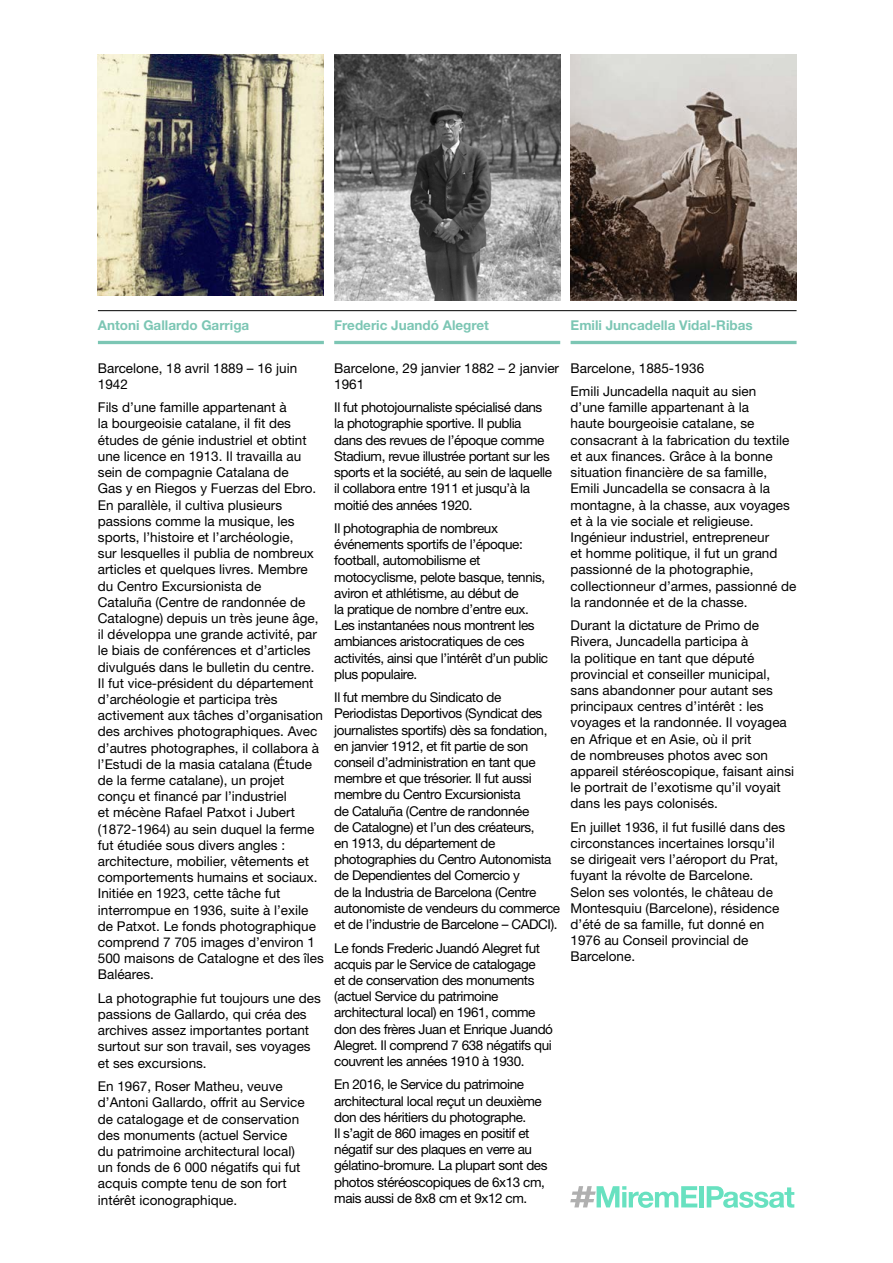
<style>
.page{position:relative;width:893px;height:1263px;background:#fff}
.page>*{position:absolute;margin:0;border:0;box-sizing:border-box;transform-origin:0 0}
.t1{font:13.5px/16.2px "Helvetica Neue LT Std";color:#000}
.t2{font:13.5px/16.2px "Helvetica Neue LT Std";letter-spacing:-.03em;color:#000}
.t3{font:700 13.5px "Helvetica Neue LT Std";color:#7cc6b4}
</style>
<div class="page">
<hr style="left:98px;top:341px;width:226px;height:3px;background:#7cc6b4">
<hr style="left:334px;top:341px;width:226px;height:3px;background:#7cc6b4">
<hr style="left:571px;top:341px;width:226px;height:3px;background:#7cc6b4">
<img style="left:98px;top:54px;width:226px;height:242px">
<img style="left:334px;top:54px;width:226px;height:246px">
<img style="left:571px;top:54px;width:226px;height:246px">
<svg style="left:570px;top:1186px;width:127px;height:22px"></svg>
<hr style="left:700px;top:1186px;width:4px;height:21px;background:#68e1c0">
<svg style="left:707px;top:1186px;width:87px;height:22px"></svg>
<hr style="left:98px;top:310px;width:699px;height:1px;background:#000">
<p class="t3" style="left:98px;top:317px;width:153px">Antoni Gallardo Garriga</p>
<p class="t1" style="left:98px;top:359px;width:201px">Barcelone, 18 avril 1889 – 16 juin<br>1942</p>
<p class="t1" style="left:98px;top:399px;width:227px">Fils d’une famille appartenant à<br>la bourgeoisie catalane, il fit des études de génie industriel et obtint une licence en 1913. Il travailla au sein de compagnie Catalana de<br>Gas y en Riegos y Fuerzas del Ebro.<br>En parallèle, il cultiva plusieurs passions comme la musique, les sports, l’histoire et l’archéologie,<br>sur lesquelles il publia de nombreux articles et quelques livres. Membre du Centro Excursionista de<br>Cataluña (Centre de randonnée de Catalogne) depuis un très jeune âge, il développa une grande activité, par le biais de conférences et d’articles divulgués dans le bulletin du centre.<br>Il fut vice-président du département d’archéologie et participa très activement aux tâches d’organisation des archives photographiques. Avec d’autres photographes, il collabora à l’Estudi de la masia catalana (Étude de la ferme catalane), un projet conçu et financé par l’industriel<br>et mécène Rafael Patxot i Jubert (1872-1964) au sein duquel la ferme fut étudiée sous divers angles : architecture, mobilier, vêtements et comportements humains et sociaux.<br>Initiée en 1923, cette tâche fut interrompue en 1936, suite à l’exile de Patxot. Le fonds photographique comprend 7 705 images d’environ 1<br>500 maisons de Catalogne et des îles Baléares.</p>
<p class="t1" style="left:98px;top:990px;width:225px">La photographie fut toujours une des passions de Gallardo, qui créa des archives assez importantes portant surtout sur son travail, ses voyages et ses excursions.</p>
<p class="t1" style="left:98px;top:1078px;width:208px">En 1967, Roser Matheu, veuve d’Antoni Gallardo, offrit au Service de catalogage et de conservation des monuments (actuel Service du patrimoine architectural local) un fonds de 6 000 négatifs qui fut acquis compte tenu de son fort intérêt iconographique.</p>
<p class="t3" style="left:334px;top:317px;width:156px">Frederic Juandó Alegret</p>
<p class="t1" style="left:334px;top:359px;width:226px">Barcelone, 29 janvier 1882 – 2 janvier<br>1961</p>
<p class="t2" style="left:334px;top:399px;width:219px">Il fut photojournaliste spécialisé dans la photographie sportive. Il publia dans des revues de l’époque comme Stadium, revue illustrée portant sur les sports et la société, au sein de laquelle il collabora entre 1911 et jusqu’à la moitié des années 1920.</p>
<p class="t2" style="left:334px;top:520px;width:215px">Il photographia de nombreux événements sportifs de l’époque: football, automobilisme et motocyclisme, pelote basque, tennis, aviron et athlétisme, au début de<br>la pratique de nombre d’entre eux.<br>Les instantanées nous montrent les ambiances aristocratiques de ces activités, ainsi que l’intérêt d’un public plus populaire.</p>
<p class="t2" style="left:334px;top:689px;width:227px">Il fut membre du Sindicato de Periodistas Deportivos (Syndicat des journalistes sportifs) dès sa fondation, en janvier 1912, et fit partie de son conseil d’administration en tant que membre et que trésorier. Il fut aussi membre du Centro Excursionista<br>de Cataluña (Centre de randonnée<br>de Catalogne) et l’un des créateurs,<br>en 1913, du département de photographies du Centro Autonomista de Dependientes del Comercio y<br>de la Industria de Barcelona (Centre autonomiste de vendeurs du commerce et de l’industrie de Barcelone – CADCI).</p>
<p class="t2" style="left:334px;top:939px;width:220px">Le fonds Frederic Juandó Alegret fut acquis par le Service de catalogage<br>et de conservation des monuments (actuel Service du patrimoine architectural local) en 1961, comme don des frères Juan et Enrique Juandó Alegret. Il comprend 7 638 négatifs qui couvrent les années 1910 à 1930.</p>
<p class="t2" style="left:334px;top:1076px;width:215px">En 2016, le Service du patrimoine architectural local reçut un deuxième don des héritiers du photographe.<br>Il s’agit de 860 images en positif et négatif sur des plaques en verre au gélatino-bromure. La plupart sont des photos stéréoscopiques de 6x13 cm, mais aussi de 8x8 cm et 9x12 cm.</p>
<p class="t3" style="left:571px;top:317px;width:184px">Emili Juncadella Vidal-Ribas</p>
<p class="t1" style="left:571px;top:356px;width:187px;line-height:23.4px">Barcelone, 1885-1936<br>Emili Juncadella naquit au sien</p>
<p class="t1" style="left:571px;top:399px;width:227px">d’une famille appartenant à la<br>haute bourgeoisie catalane, se consacrant à la fabrication du textile et aux finances. Grâce à la bonne situation financière de sa famille, Emili Juncadella se consacra à la montagne, à la chasse, aux voyages et à la vie sociale et religieuse.<br>Ingénieur industriel, entrepreneur<br>et homme politique, il fut un grand passionné de la photographie, collectionneur d’armes, passionné de la randonnée et de la chasse.</p>
<p class="t1" style="left:571px;top:617px;width:225px">Durant la dictature de Primo de Rivera, Juncadella participa à<br>la politique en tant que député provincial et conseiller municipal, sans abandonner pour autant ses principaux centres d’intérêt : les voyages et la randonnée. Il voyagea en Afrique et en Asie, où il prit<br>de nombreuses photos avec son appareil stéréoscopique, faisant ainsi le portrait de l’exotisme qu’il voyait dans les pays colonisés.</p>
<p class="t1" style="left:571px;top:819px;width:216px">En juillet 1936, il fut fusillé dans des circonstances incertaines lorsqu’il se dirigeait vers l’aéroport du Prat, fuyant la révolte de Barcelone.<br>Selon ses volontés, le château de<br>Montesquiu (Barcelone), résidence d’été de sa famille, fut donné en<br>1976 au Conseil provincial de<br>Barcelone.</p>
</div>
